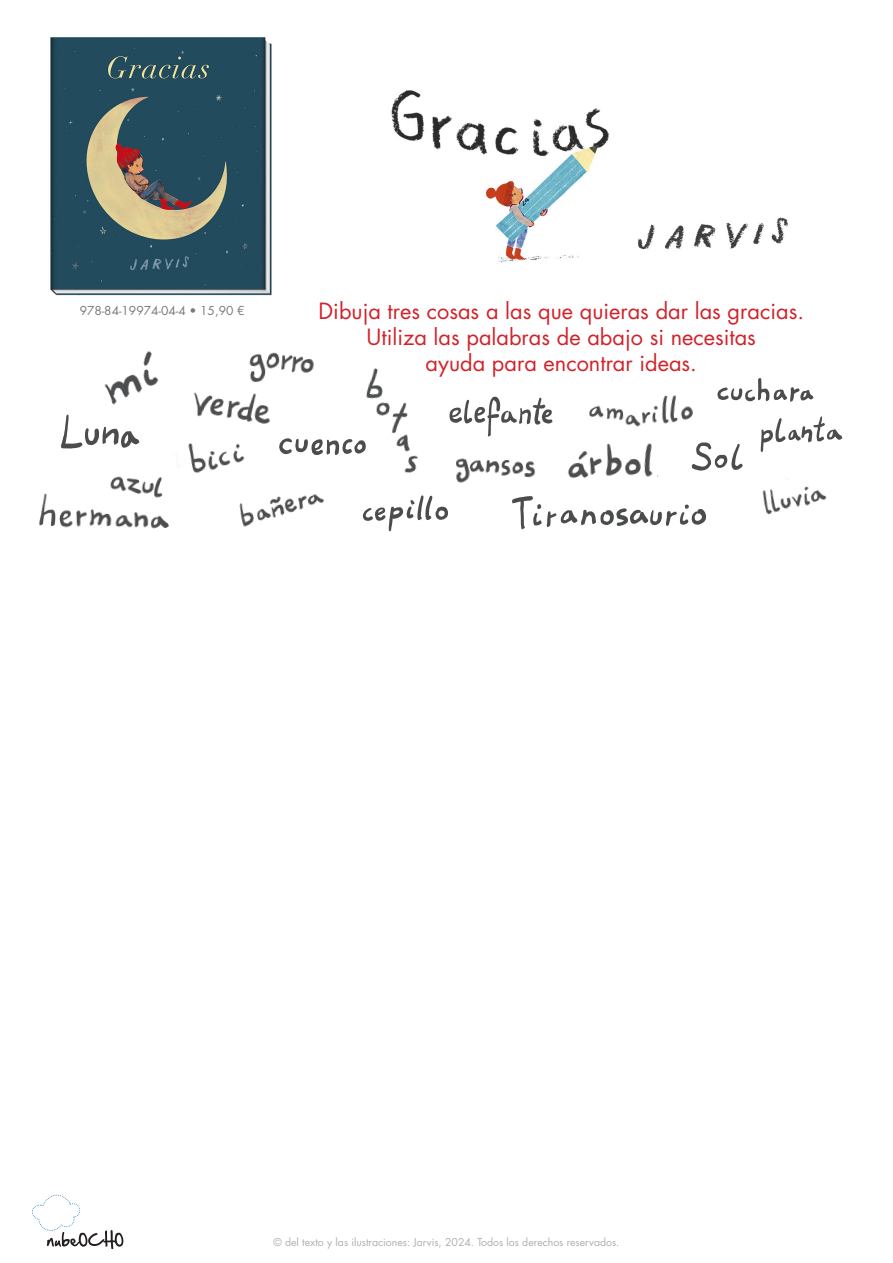
<style>
.page{position:relative;width:893px;height:1263px;background:#fff}
.page>*{position:absolute;margin:0;border:0;box-sizing:border-box;transform-origin:0 0}
.t1{font:21.75px/26.1px "Futura Std";color:#d1232a;text-align:center}
.t2{font:12px "Futura Std";color:#231f20}
.t3{font:10.5px "Futura Std";color:#aeafb3}
</style>
<div class="page">
<img style="left:50px;top:37px;width:738px;height:1207px">
<svg style="left:32px;top:1192px;width:91px;height:57px"></svg>
<img style="left:360px;top:360px;width:63px;height:126px">
<img style="left:561px;top:435px;width:97px;height:51px">
<img style="left:54px;top:409px;width:108px;height:50px">
<img style="left:247px;top:347px;width:77px;height:42px">
<img style="left:451px;top:452px;width:88px;height:54px">
<img style="left:584px;top:388px;width:118px;height:47px">
<img style="left:182px;top:377px;width:103px;height:64px">
<img style="left:757px;top:414px;width:86px;height:39px">
<img style="left:361px;top:486px;width:90px;height:45px">
<img style="left:234px;top:479px;width:96px;height:51px">
<img style="left:108px;top:466px;width:47px;height:22px">
<img style="left:153px;top:472px;width:15px;height:16px">
<img style="left:753px;top:466px;width:74px;height:58px">
<img style="left:445px;top:395px;width:110px;height:46px">
<img style="left:510px;top:486px;width:105px;height:52px">
<img style="left:615px;top:486px;width:96px;height:52px">
<img style="left:716px;top:377px;width:98px;height:25px">
<img style="left:182px;top:430px;width:68px;height:50px">
<img style="left:39px;top:488px;width:136px;height:48px">
<img style="left:688px;top:437px;width:56px;height:36px">
<img style="left:276px;top:433px;width:92px;height:25px">
<svg style="left:360px;top:440px;width:12px;height:23px"></svg>
<img style="left:86px;top:334px;width:89px;height:79px">
<p class="t2" style="left:80px;top:303px;width:166px">978-84-19974-04-4 • 15,90 €</p>
<p class="t1" style="left:319px;top:298px;width:487px">Dibuja tres cosas a las que quieras dar las gracias.</p>
<p class="t1" style="left:367px;top:324px;width:391px">Utiliza las palabras de abajo si necesitas ayuda para encontrar ideas.</p>
<p class="t3" style="left:273px;top:1235px;width:348px">© del texto y las ilustraciones: Jarvis, 2024. Todos los derechos reservados.</p>
</div>
